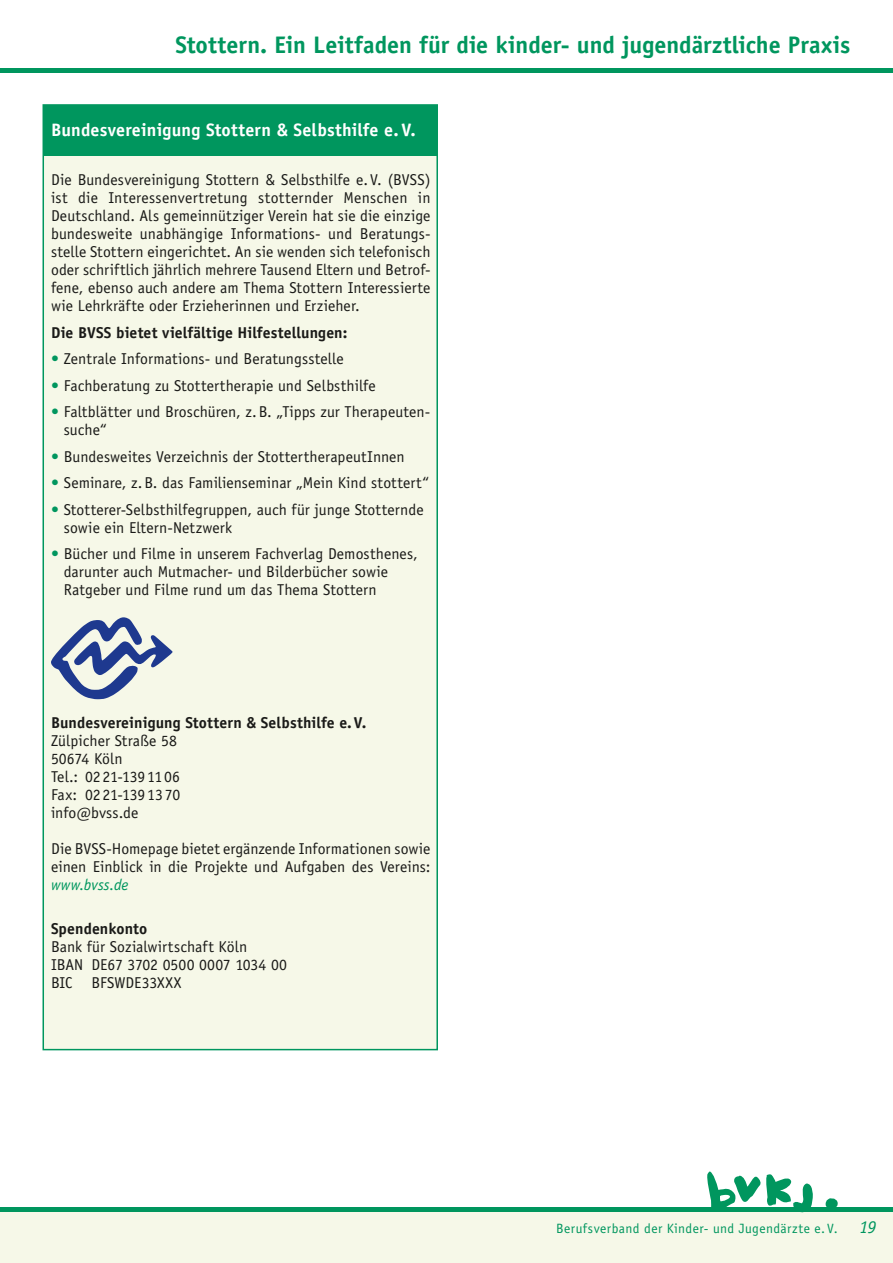
<style>
.page{position:relative;width:893px;height:1263px;background:#fff}
.page>*{position:absolute;margin:0;border:0;box-sizing:border-box;transform-origin:0 0}
.t1{font:700 24px "Officina Sans";color:#00965e}
.t2{font:700 18px "Officina Sans";letter-spacing:.01em;color:#fff}
.t3{font:italic 18px "Officina Sans";color:#00965e}
.t4{font:15.75px/18px "Officina Sans";letter-spacing:.005em;color:#1a1a18}
.t5{font:700 15.75px "Officina Sans";letter-spacing:.005em;color:#1a1a18}
.t6{font:italic 15.75px "Officina Sans";letter-spacing:.005em;color:#00965e}
.t7{font:13.5px "Officina Sans";letter-spacing:.03em;color:#00965e}
.s1{color:#00965e}
</style>
<div class="page">
<div style="left:0;top:1208px;width:893px;height:55px;background:#f6f8e8"></div>
<hr style="left:0;top:1208px;width:893px;height:4px;background:#00965e">
<div style="left:0;top:68px;width:893px;height:5px;background:#00965e"></div>
<svg style="left:706px;top:1171px;width:107px;height:42px"></svg>
<svg style="left:822px;top:1198px;width:16px;height:10px"></svg>
<div style="left:43px;top:105px;width:394px;height:944px;background:#f6f8e8"></div>
<div style="left:43px;top:105px;width:394px;height:50px;background:#00965e"></div>
<div style="left:43px;top:104px;width:395px;height:946px;border:2px solid #00965e"></div>
<svg style="left:51px;top:617px;width:122px;height:82px"></svg>
<h1 class="t1" style="left:176px;top:30px;width:676px">Stottern. Ein Leitfaden für die kinder- und jugendärztliche Praxis</h1>
<p class="t2" style="left:51px;top:119px;width:366px">Bundesvereinigung Stottern &amp; Selbsthilfe e. V.</p>
<p class="t4" style="left:51px;top:171px;width:381px;text-align:justify">Die Bundesvereinigung Stottern &amp; Selbsthilfe e. V. (BVSS) ist die Interessenvertretung stotternder Menschen in Deutschland. Als gemeinnütziger Verein hat sie die einzige bundesweite unabhängige Informations- und Beratungs&shy;stelle Stottern eingerichtet. An sie wenden sich telefonisch oder schriftlich jährlich mehrere Tausend Eltern und Betrof&shy;fene, ebenso auch andere am Thema Stottern Interessierte wie Lehrkräfte oder Erzieherinnen und Erzieher.</p>
<p class="t5" style="left:51px;top:322px;width:298px">Die BVSS bietet vielfältige Hilfestellungen:</p>
<p class="t4" style="left:51px;top:350px;width:294px"><span class="s1">•</span> Zentrale Informations- und Beratungsstelle</p>
<p class="t4" style="left:51px;top:376px;width:326px"><span class="s1">•</span> Fachberatung zu Stottertherapie und Selbsthilfe</p>
<p class="t4" style="left:64px;top:403px;width:368px;text-indent:-13px"><span class="s1">•</span> Faltblätter und Broschüren, z.B. „Tipps zur Therapeuten&shy;suche“</p>
<p class="t4" style="left:51px;top:447px;width:355px"><span class="s1">•</span> Bundesweites Verzeichnis der StottertherapeutInnen</p>
<p class="t4" style="left:51px;top:474px;width:379px"><span class="s1">•</span> Seminare, z.B. das Familienseminar „Mein Kind stottert“</p>
<p class="t4" style="left:64px;top:500px;width:361px;text-indent:-13px"><span class="s1">•</span> Stotterer-Selbsthilfegruppen, auch für junge Stotternde sowie ein Eltern-Netzwerk</p>
<p class="t4" style="left:64px;top:545px;width:356px;text-indent:-13px"><span class="s1">•</span> Bücher und Filme in unserem Fachverlag Demosthenes, darunter auch Mutmacher- und Bilderbücher sowie<br>Ratgeber und Filme rund um das Thema Stottern</p>
<p class="t5" style="left:51px;top:712px;width:317px">Bundesvereinigung Stottern &amp; Selbsthilfe e.V.</p>
<p class="t4" style="left:51px;top:731px;width:131px">Zülpicher Straße 58<br>50674 Köln<br>Tel.: 0221-13911 06<br>Fax: 0221-13913 70 info@bvss.de</p>
<p class="t4" style="left:51px;top:839px;width:381px">Die BVSS-Homepage bietet ergänzende Informationen sowie einen Einblick in die Projekte und Aufgaben des Vereins:</p>
<p class="t6" style="left:51px;top:875px;width:79px">www.bvss.de</p>
<p class="t5" style="left:51px;top:919px;width:98px">Spendenkonto</p>
<p class="t4" style="left:51px;top:938px;width:238px">Bank für Sozialwirtschaft Köln<br>IBAN DE67 3702 0500 0007 1034 00<br>BIC BFSWDE33XXX</p>
<p class="t7" style="left:556px;top:1221px;width:283px">Berufsverband der Kinder- und Jugendärzte e. V.</p>
<p class="t3" style="left:859px;top:1216px;width:18px">19</p>
</div>
